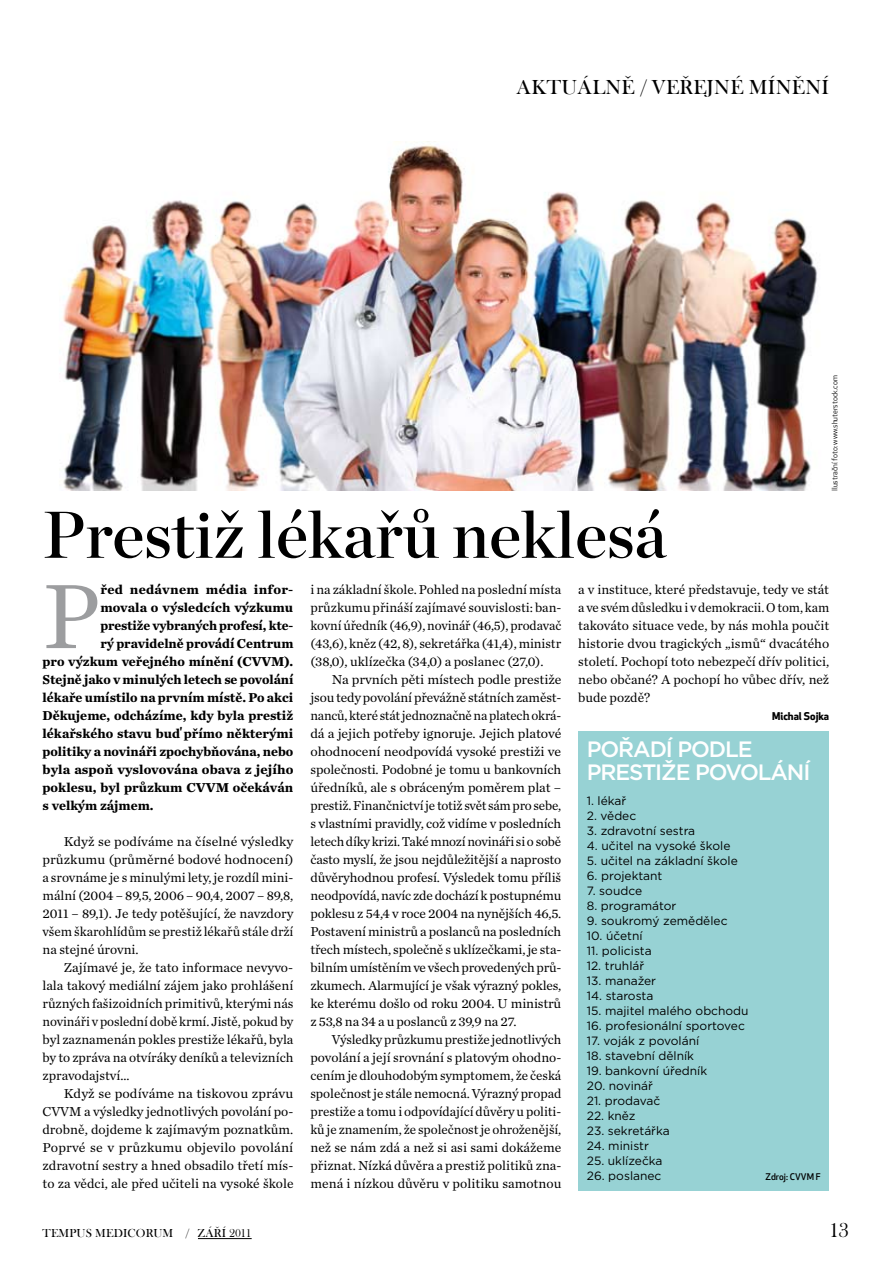
<style>
.page{position:relative;width:893px;height:1263px;background:#fff}
.page>*{position:absolute;margin:0;border:0;box-sizing:border-box;transform-origin:0 0}
.t1{font:95.55px "Chronicle Text G1";color:#9c9d9f}
.t2{font:66px "Chronicle Display Semi";color:#000}
.t3{font:500 22.2px/22.5px "Gotham";letter-spacing:-.05em;color:#fff}
.t4{font:21px "Baskerville Old Face DOT";letter-spacing:.015em;color:#000}
.t5{font:13.5px/18px "Chronicle Text G1";color:#000;text-align:justify}
.t6{font:700 13.5px "Chronicle Text G1";color:#000}
.t7{font:700 13.5px "Chronicle Text G1";letter-spacing:.02em;color:#000}
.t8{font:12px "Gotham";color:#000}
.t9{font:12px "Baskerville Old Face DOT";letter-spacing:.015em;color:#000}
.t10{font:700 10.5px "Apex New";color:#000}
.t11{font:500 9px "Apex New";color:#000}
.t12{font:7.5px "Apex New";color:#000}
</style>
<div class="page">
<hr style="left:198px;top:1238px;width:54px;height:1px;background:#000">
<div style="left:578px;top:731px;width:251px;height:460px;background:#97d2d4"></div>
<img style="left:60px;top:144px;width:758px;height:346px">
<h3 class="t4" style="left:517px;top:75px;width:314px">AKTUÁLNĚ / VEŘEJNÉ MÍNĚNÍ</h3>
<p class="t12" style="left:830px;top:491px;width:117px;rotate:-90deg">Ilustrační foto: www.shuterstock.com</p>
<h2 class="t2" style="left:43px;top:483px;width:626px">Prestiž lékařů neklesá</h2>
<p class="t5" style="left:310px;top:580px;width:252px">i na základní škole. Pohled na poslední místa průzkumu přináší zajímavé souvislosti: ban&shy;kovní úředník (46,9), novinář (46,5), prodavač (43,6), kněz (42, 8), sekretářka (41,4), ministr (38,0), uklízečka (34,0) a poslanec (27,0).</p>
<p class="t5" style="left:310px;top:670px;width:253px;text-indent:21px">Na prvních pěti místech podle prestiže jsou tedy povolání převážně státních zaměst&shy;nanců, které stát jednoznačně na platech okrá&shy;dá a jejich potřeby ignoruje. Jejich platové ohodnocení neodpovídá vysoké prestiži ve společnosti. Podobné je tomu u bankovních úředníků, ale s obráceným poměrem plat – prestiž. Finančnictví je totiž svět sám pro sebe, s vlastními pravidly, což vidíme v posledních letech díky krizi. Také mnozí novináři si o sobě často myslí, že jsou nejdůležitější a naprosto důvěryhodnou profesí. Výsledek tomu příliš neodpovídá, navíc zde dochází kpostupnému poklesu z 54,4 v roce 2004 na nynějších 46,5.<br>Postavení ministrů a poslanců na posledních třech místech, společně s uklízečkami, je sta&shy;bilním umístěním ve všech provedených prů&shy;zkumech. Alarmující je však výrazný pokles, ke kterému došlo od roku 2004. U ministrů z 53,8 na 34 a u poslanců z 39,9 na 27.</p>
<p class="t5" style="left:310px;top:1030px;width:252px;text-indent:21px">Výsledky průzkumu prestiže jednotlivých povolání a její srovnání s platovým ohodno&shy;cením je dlouhodobým symptomem, že česká společnost je stále nemocná. Výrazný propad prestiže a tomu i odpovídající důvěry u politi&shy;ků je znamením, že společnost je ohroženější, než se nám zdá a než si asi sami dokážeme přiznat. Nízká důvěra a prestiž politiků zna&shy;mená i nízkou důvěru v politiku samotnou</p>
<h1 class="t1" style="left:43px;top:544px;width:59px">P</h1>
<p class="t7" style="left:100px;top:579px;width:194px">řed nedávnem média infor-</p>
<p class="t5" style="left:578px;top:580px;width:252px">a v instituce, které představuje, tedy ve stát a ve svém důsledku i v demokracii. Otom, kam takováto situace vede, by nás mohla poučit historie dvou tragických „ismů“ dvacátého století. Pochopí toto nebezpečí dřív politici, nebo občané? A pochopí ho vůbec dřív, než bude pozdě?</p>
<p class="t10" style="left:772px;top:709px;width:59px">Michal Sojka</p>
<p class="t6" style="left:100px;top:597px;width:194px">movala o výsledcích výzkumu</p>
<p class="t6" style="left:100px;top:615px;width:194px">prestiže vybraných profesí, kte-</p>
<p class="t6" style="left:100px;top:633px;width:195px">rý pravidelně provádí Centrum</p>
<p class="t6" style="left:43px;top:651px;width:252px">pro výzkum veřejného mínění (CVVM).</p>
<p class="t6" style="left:43px;top:669px;width:252px">Stejně jako v minulých letech se povolání</p>
<p class="t6" style="left:43px;top:687px;width:252px">lékaře umístilo na prvním místě. Po akci</p>
<p class="t6" style="left:43px;top:705px;width:252px">Děkujeme, odcházíme, kdy byla prestiž</p>
<p class="t6" style="left:43px;top:723px;width:252px">lékařského stavu buď přímo některými</p>
<p class="t6" style="left:43px;top:741px;width:252px">politiky a novináři zpochybňována, nebo</p>
<p class="t6" style="left:43px;top:759px;width:252px">byla aspoň vyslovována obava z jejího</p>
<p class="t6" style="left:43px;top:777px;width:252px">poklesu, byl průzkum CVVM očekáván</p>
<p class="t6" style="left:43px;top:795px;width:113px">s velkým zájmem.</p>
<p class="t5" style="left:43px;top:832px;width:252px;text-indent:21px">Když se podíváme na číselné výsledky průzkumu (průměrné bodové hodnocení) a srovnáme je s minulými lety, je rozdíl mini&shy;mální (2004 – 89,5, 2006 – 90,4, 2007 – 89,8, 2011 – 89,1). Je tedy potěšující, že navzdory všem škarohlídům se prestiž lékařů stále drží na stejné úrovni.</p>
<p class="t5" style="left:43px;top:958px;width:253px;text-indent:21px">Zajímavé je, že tato informace nevyvo&shy;lala takový mediální zájem jako prohlášení různých fašizoidních primitivů, kterými nás novináři v poslední době krmí. Jistě, pokud by byl zaznamenán pokles prestiže lékařů, byla by to zpráva na otvíráky deníků a televizních zpravodajství…</p>
<p class="t5" style="left:43px;top:1084px;width:253px;text-indent:21px">Když se podíváme na tiskovou zprávu CVVM a výsledky jednotlivých povolání po&shy;drobně, dojdeme k zajímavým poznatkům.<br>Poprvé se v průzkumu objevilo povolání zdravotní sestry a hned obsadilo třetí mís&shy;to za vědci, ale před učiteli na vysoké škole</p>
<h3 class="t3" style="left:587px;top:738px;width:225px">POŘADÍ PODLE<br>PRESTIŽE POVOLÁNÍ</h3>
<p class="t8" style="left:587px;top:793px;width:41px">1. lékař</p>
<p class="t8" style="left:587px;top:808px;width:51px">2. vědec</p>
<p class="t8" style="left:587px;top:823px;width:110px">3. zdravotní sestra</p>
<p class="t8" style="left:587px;top:838px;width:145px">4. učitel na vysoké škole</p>
<p class="t8" style="left:587px;top:853px;width:152px">5. učitel na základní škole</p>
<p class="t8" style="left:587px;top:868px;width:77px">6. projektant</p>
<p class="t8" style="left:587px;top:883px;width:57px">7. soudce</p>
<p class="t8" style="left:587px;top:898px;width:91px">8. programátor</p>
<p class="t8" style="left:587px;top:913px;width:142px">9. soukromý zemědělec</p>
<p class="t8" style="left:587px;top:928px;width:57px">10. účetní</p>
<p class="t8" style="left:587px;top:943px;width:66px">11. policista</p>
<p class="t8" style="left:587px;top:958px;width:59px">12. truhlář</p>
<p class="t8" style="left:587px;top:973px;width:71px">13. manažer</p>
<p class="t8" style="left:587px;top:988px;width:68px">14. starosta</p>
<p class="t8" style="left:587px;top:1003px;width:163px">15. majitel malého obchodu</p>
<p class="t8" style="left:587px;top:1018px;width:160px">16. profesionální sportovec</p>
<p class="t8" style="left:587px;top:1033px;width:114px">17. voják z povolání</p>
<p class="t8" style="left:587px;top:1048px;width:109px">18. stavební dělník</p>
<p class="t8" style="left:587px;top:1063px;width:122px">19. bankovní úředník</p>
<p class="t8" style="left:587px;top:1078px;width:68px">20. novinář</p>
<p class="t8" style="left:587px;top:1093px;width:75px">21. prodavač</p>
<p class="t8" style="left:587px;top:1108px;width:50px">22. kněz</p>
<p class="t8" style="left:587px;top:1123px;width:85px">23. sekretářka</p>
<p class="t8" style="left:587px;top:1138px;width:64px">24. ministr</p>
<p class="t8" style="left:587px;top:1153px;width:77px">25. uklízečka</p>
<p class="t8" style="left:587px;top:1168px;width:76px">26. poslanec</p>
<p class="t11" style="left:765px;top:1171px;width:57px">Zdroj: CVVM F</p>
<p class="t9" style="left:43px;top:1227px;width:211px">TEMPUS MEDICORUM / ZÁŘÍ 2011</p>
<h3 class="t4" style="left:829px;top:1219px;width:21px">13</h3>
</div>
